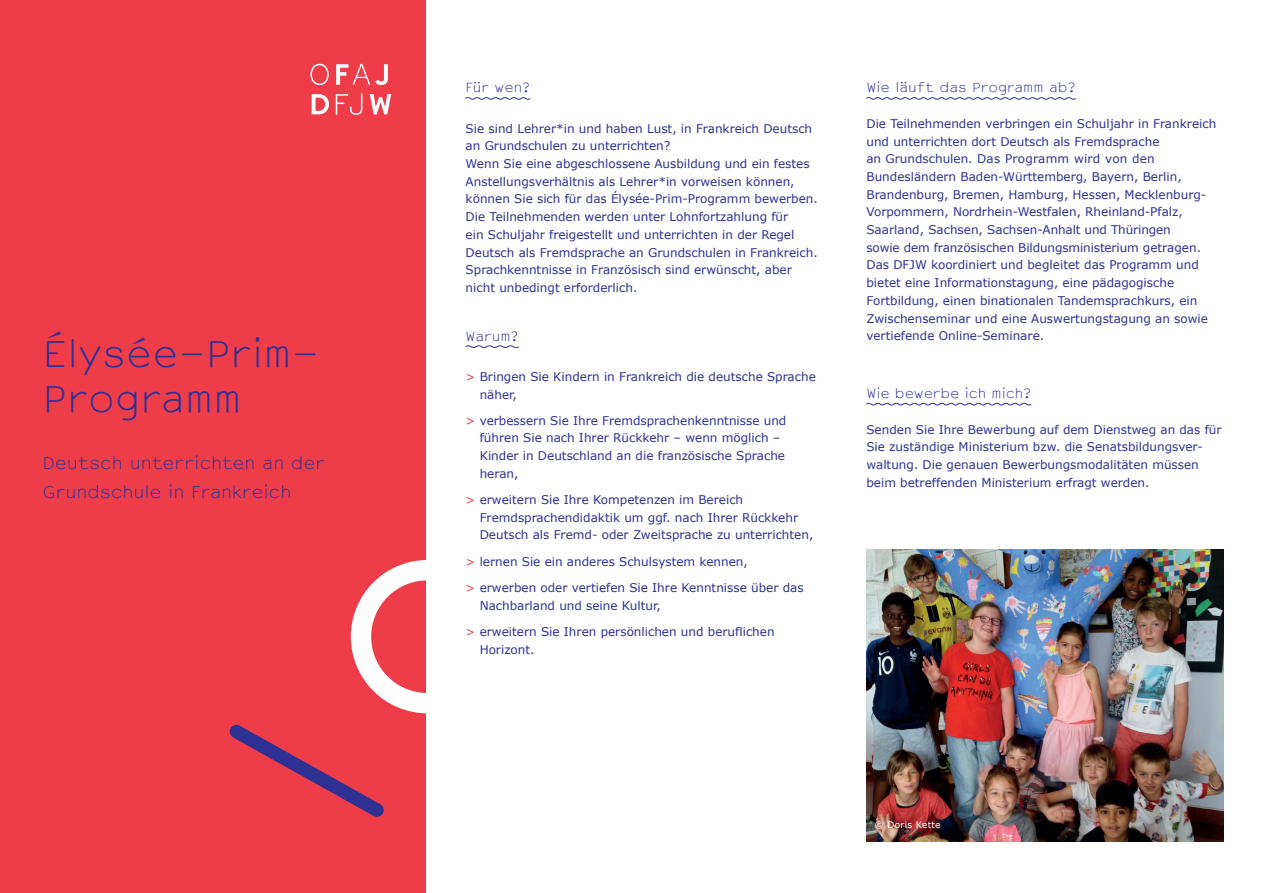
<style>
.page{position:relative;width:1263px;height:893px;background:#fff}
.page>*{position:absolute;margin:0;border:0;box-sizing:border-box;transform-origin:0 0}
.t1{font:300 36px/45px "Courier Sans";letter-spacing:-.01em;color:#2e3092}
.t2{font:300 16.5px/28.5px "Courier Sans";letter-spacing:-.01em;color:#2e3092}
.t3{font:300 12.75px "Courier Sans";color:#2e3092}
.t4{font:12px/17.7px "Verdana";color:#2e3092}
.t5{font:9px "Verdana";letter-spacing:.03em;color:#fff}
.s1{color:#ee3d49}
</style>
<div class="page">
<div style="left:0;top:0;width:425px;height:893px;background:#ee3d49"></div>
<div style="left:351px;top:560px;width:153px;height:153px;border:20px solid #fff;border-radius:50%"></div>
<svg style="left:229px;top:724px;width:155px;height:93px"></svg>
<svg style="left:312px;top:94px;width:17px;height:20px"></svg>
<svg style="left:336px;top:93px;width:26px;height:22px"></svg>
<svg style="left:370px;top:94px;width:21px;height:20px"></svg>
<svg style="left:310px;top:64px;width:19px;height:21px"></svg>
<svg style="left:336px;top:64px;width:52px;height:21px"></svg>
<img style="left:866px;top:549px;width:358px;height:293px">
<svg style="left:866px;top:97px;width:210px;height:3px"></svg>
<svg style="left:866px;top:402px;width:166px;height:4px"></svg>
<svg style="left:465px;top:97px;width:66px;height:3px"></svg>
<svg style="left:465px;top:345px;width:54px;height:3px"></svg>
<h1 class="t1" style="left:43px;top:330px;width:279px">Élysée-Prim-<br>Programm</h1>
<h2 class="t2" style="left:43px;top:448px;width:284px">Deutsch unterrichten an der<br>Grundschule in Frankreich</h2>
<p class="t3" style="left:466px;top:79px;width:66px">Für wen?</p>
<p class="t4" style="left:466px;top:120px;width:354px">Sie sind Lehrer*in und haben Lust, in Frankreich Deutsch an Grundschulen zu unterrichten?<br>Wenn Sie eine abgeschlossene Ausbildung und ein festes Anstellungsverhältnis als Lehrer*in vorweisen können, können Sie sich für das Élysée-Prim-Programm bewerben.<br>Die Teilnehmenden werden unter Lohnfortzahlung für<br>ein Schuljahr freigestellt und unterrichten in der Regel Deutsch als Fremdsprache an Grundschulen in Frankreich.<br>Sprachkenntnisse in Französisch sind erwünscht, aber nicht unbedingt erforderlich.</p>
<p class="t3" style="left:466px;top:327px;width:54px">Warum?</p>
<p class="t4" style="left:480px;top:368px;width:338px;text-indent:-14px"><span class="s1">&gt;</span> Bringen Sie Kindern in Frankreich die deutsche Sprache näher,</p>
<p class="t4" style="left:480px;top:412px;width:308px;text-indent:-14px"><span class="s1">&gt;</span> verbessern Sie Ihre Fremdsprachenkenntnisse und führen Sie nach Ihrer Rückkehr – wenn möglich – Kinder in Deutschland an die französische Sprache heran,</p>
<p class="t4" style="left:480px;top:491px;width:335px;text-indent:-14px"><span class="s1">&gt;</span> erweitern Sie Ihre Kompetenzen im Bereich<br>Fremdsprachendidaktik um ggf. nach Ihrer Rückkehr<br>Deutsch als Fremd- oder Zweitsprache zu unterrichten,</p>
<p class="t4" style="left:466px;top:548px;width:339px;line-height:26.2px"><span class="s1">&gt;</span> lernen Sie ein anderes Schulsystem kennen,<br><span class="s1">&gt;</span> erwerben oder vertiefen Sie Ihre Kenntnisse über das</p>
<p class="t4" style="left:466px;top:592px;width:310px;line-height:26.2px;text-indent:14px">Nachbarland und seine Kultur,<br><span class="s1">&gt;</span> erweitern Sie Ihren persönlichen und beruflichen</p>
<p class="t4" style="left:480px;top:640px;width:56px">Horizont.</p>
<p class="t3" style="left:866px;top:79px;width:211px">Wie läuft das Programm ab?</p>
<p class="t4" style="left:866px;top:115px;width:351px">Die Teilnehmenden verbringen ein Schuljahr in Frankreich und unterrichten dort Deutsch als Fremdsprache<br>an Grundschulen. Das Programm wird von den Bundesländern Baden-Württemberg, Bayern, Berlin, Brandenburg, Bremen, Hamburg, Hessen, Mecklenburg-Vorpommern, Nordrhein-Westfalen, Rheinland-Pfalz, Saarland, Sachsen, Sachsen-Anhalt und Thüringen<br>sowie dem französischen Bildungsministerium getragen.<br>Das DFJW koordiniert und begleitet das Programm und bietet eine Informationstagung, eine pädagogische Fortbildung, einen binationalen Tandemsprachkurs, ein Zwischenseminar und eine Auswertungstagung an sowie vertiefende Online-Seminare.</p>
<p class="t3" style="left:866px;top:384px;width:166px">Wie bewerbe ich mich?</p>
<p class="t4" style="left:866px;top:420px;width:357px">Senden Sie Ihre Bewerbung auf dem Dienstweg an das für Sie zuständige Ministerium bzw. die Senatsbildungsver&shy;waltung. Die genauen Bewerbungsmodalitäten müssen beim betreffenden Ministerium erfragt werden.</p>
<p class="t5" style="left:875px;top:819px;width:67px">© Doris Kette</p>
</div>
